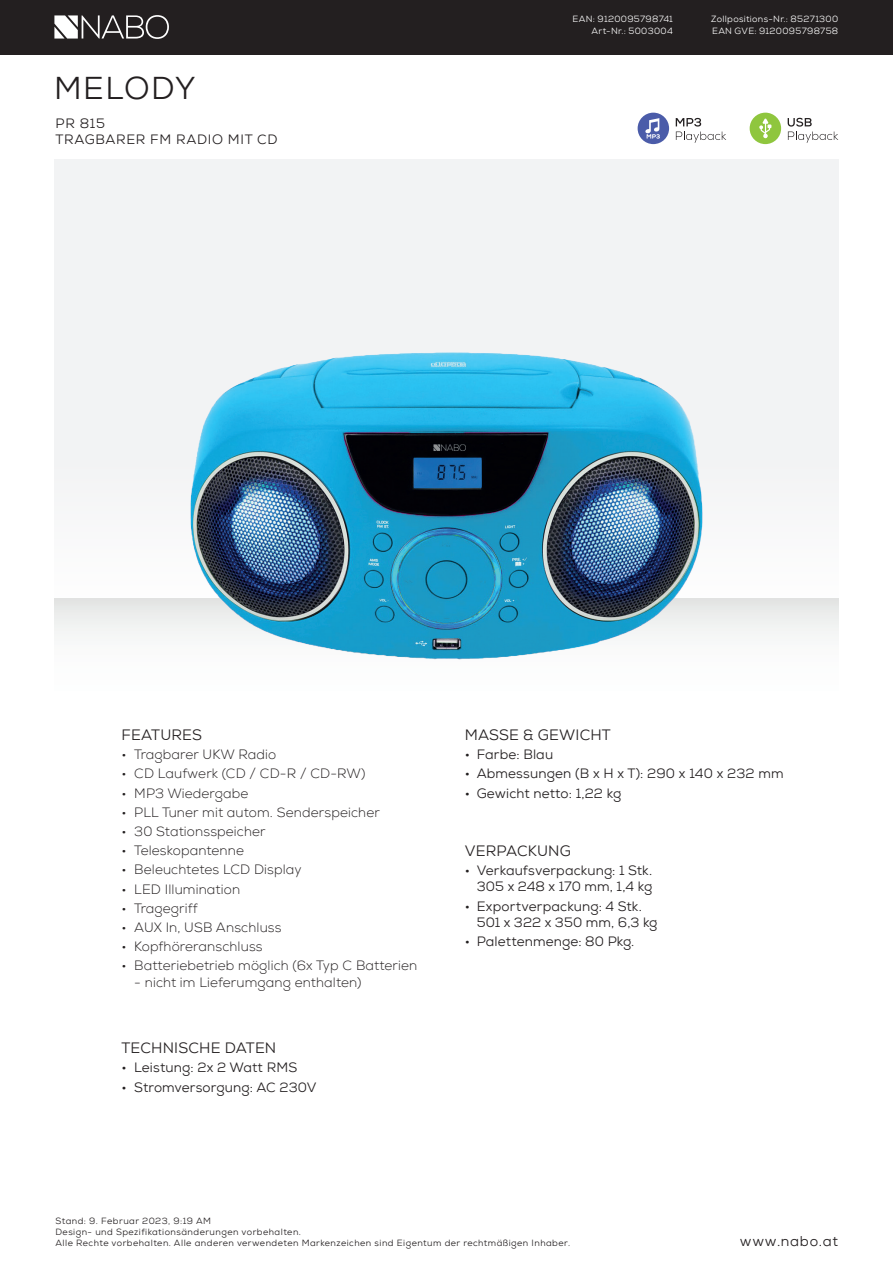
<style>
.page{position:relative;width:893px;height:1263px;background:#fff}
.page>*{position:absolute;margin:0;border:0;box-sizing:border-box;transform-origin:0 0}
.t1{font:31.5px "Nexa";letter-spacing:.05em;color:#231f20}
.t2{font:15px "Nexa";letter-spacing:.01em;color:#231f20}
.t3{font:14.1px "Nexa";letter-spacing:.05em;color:#231f20}
.t4{font:300 13.5px "Nexa";letter-spacing:.01em;color:#231f20}
.t5{font:13.5px/16.2px "Nexa";letter-spacing:.01em;color:#231f20;text-align:right}
.t6{font:13.5px/16.5px "Nexa";letter-spacing:.05em;color:#231f20}
.t7{font:9px/10.8px "Nexa";letter-spacing:.05em;color:#231f20}
.t8{font:9px/12px "Nexa";letter-spacing:.035em;color:#fff;text-align:right}
</style>
<div class="page">
<div style="left:0;top:0;width:893px;height:54px;background:#231f20"></div>
<svg style="left:54px;top:15px;width:115px;height:24px"></svg>
<div style="left:54px;top:159px;width:784px;height:448px;background:#f2f3f4"></div>
<div style="left:54px;top:598px;width:785px;height:165px;background:linear-gradient(to bottom,#eeefee,#fff)"></div>
<img style="left:191px;top:353px;width:511px;height:306px">
<svg style="left:788px;top:118px;width:50px;height:25px"></svg>
<div style="left:750px;top:113px;width:31px;height:31px;background:#8fc63e;border-radius:50%"></div>
<svg style="left:759px;top:118px;width:12px;height:20px"></svg>
<svg style="left:676px;top:118px;width:50px;height:25px"></svg>
<div style="left:638px;top:113px;width:31px;height:31px;background:#4b5ca9;border-radius:50%"></div>
<svg style="left:645px;top:118px;width:15px;height:21px"></svg>
<h1 class="t1" style="left:54px;top:68px;width:143px">MELODY</h1>
<p class="t6" style="left:56px;top:115px;width:224px">PR 815<br>TRAGBARER FM RADIO MIT CD</p>
<p class="t8" style="left:572px;top:13px;width:102px">EAN: 9120095798741<br>Art-Nr.: 5003004</p>
<p class="t8" style="left:711px;top:13px;width:128px;text-align:left">Zollpositions-Nr.: 85271300<br>EAN GVE: 9120095798758</p>
<p class="t2" style="left:121px;top:725px;width:82px">FEATURES</p>
<p class="t4" style="left:121px;top:746px;width:156px">• Tragbarer UKW Radio</p>
<p class="t4" style="left:121px;top:766px;width:246px">• CD Laufwerk (CD / CD-R / CD-RW)</p>
<p class="t4" style="left:121px;top:785px;width:128px">• MP3 Wiedergabe</p>
<p class="t4" style="left:121px;top:804px;width:260px">• PLL Tuner mit autom. Senderspeicher</p>
<p class="t4" style="left:121px;top:823px;width:146px">• 30 Stationsspeicher</p>
<p class="t4" style="left:121px;top:842px;width:124px">• Teleskopantenne</p>
<p class="t4" style="left:121px;top:862px;width:182px">• Beleuchtetes LCD Display</p>
<p class="t4" style="left:121px;top:881px;width:120px">• LED Illumination</p>
<p class="t4" style="left:121px;top:900px;width:78px">• Tragegriff</p>
<p class="t4" style="left:121px;top:919px;width:162px">• AUX In, USB Anschluss</p>
<p class="t4" style="left:121px;top:938px;width:143px">• Kopfhöreranschluss</p>
<p class="t4" style="left:121px;top:958px;width:297px">• Batteriebetrieb möglich (6x Typ C Batterien</p>
<p class="t4" style="left:134px;top:974px;width:229px">- nicht im Lieferumgang enthalten)</p>
<p class="t2" style="left:121px;top:1038px;width:156px">TECHNISCHE DATEN</p>
<p class="t5" style="left:121px;top:1060px;width:177px">• Leistung: 2x 2 Watt RMS</p>
<p class="t5" style="left:121px;top:1079px;width:197px">• Stromversorgung: AC 230V</p>
<p class="t2" style="left:465px;top:725px;width:148px">MASSE &amp; GEWICHT</p>
<p class="t5" style="left:465px;top:746px;width:90px">• Farbe: Blau</p>
<p class="t5" style="left:465px;top:766px;width:320px">• Abmessungen (B x H x T): 290 x 140 x 232 mm</p>
<p class="t5" style="left:465px;top:785px;width:158px">• Gewicht netto: 1,22 kg</p>
<p class="t2" style="left:465px;top:841px;width:108px">VERPACKUNG</p>
<p class="t5" style="left:465px;top:862px;width:189px">• Verkaufsverpackung: 1 Stk.<br>305 x 248 x 170 mm, 1,4 kg</p>
<p class="t5" style="left:477px;top:898px;width:182px;text-align:left;text-indent:-12px">• Exportverpackung: 4 Stk.<br>501 x 322 x 350 mm, 6,3 kg</p>
<p class="t5" style="left:465px;top:933px;width:171px">• Palettenmenge: 80 Pkg.</p>
<p class="t7" style="left:56px;top:1215px;width:516px">Stand: 9. Februar 2023, 9:19 AM<br>Design- und Spezifikationsänderungen vorbehalten.<br>Alle Rechte vorbehalten. Alle anderen verwendeten Markenzeichen sind Eigentum der rechtmäßigen Inhaber.</p>
<p class="t3" style="left:740px;top:1232px;width:100px">www.nabo.at</p>
</div>
